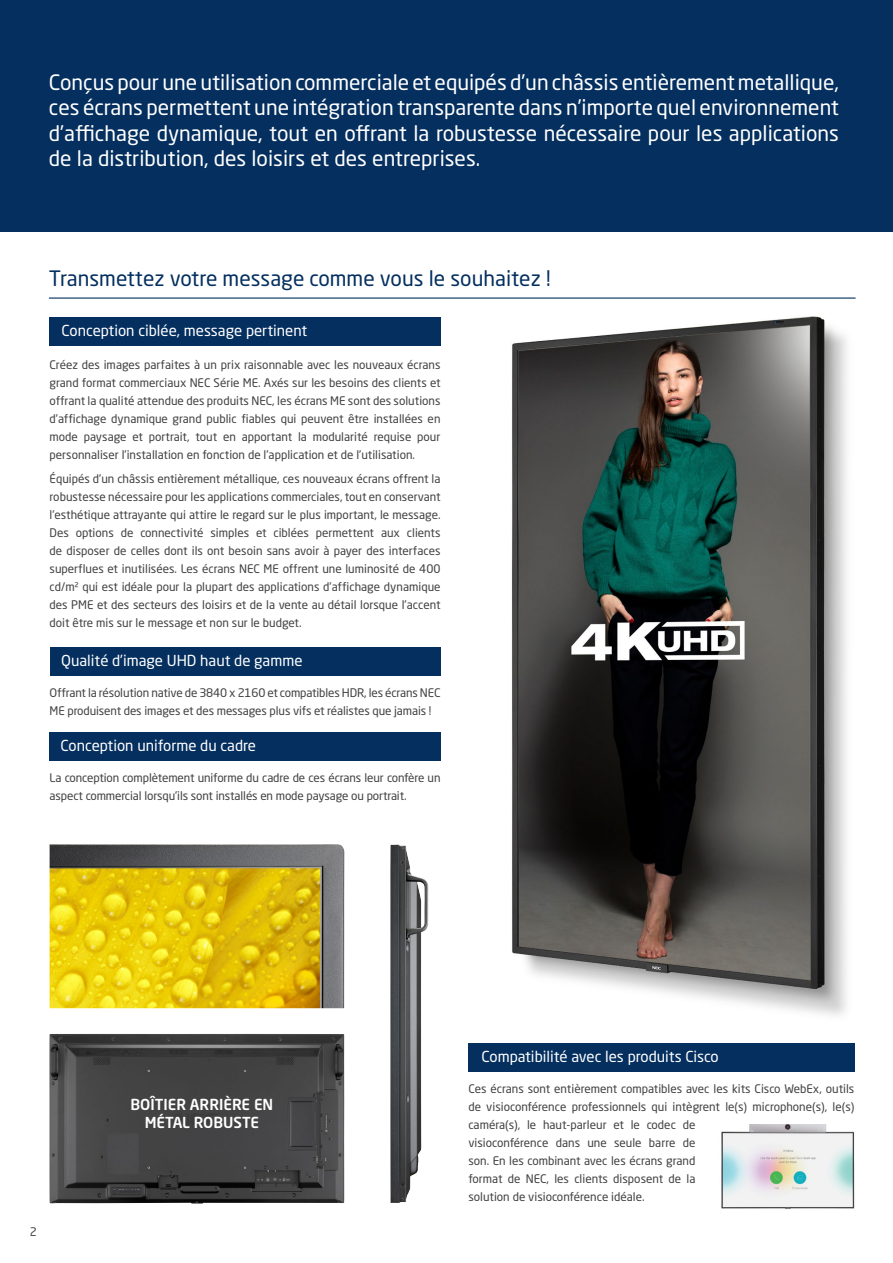
<style>
.page{position:relative;width:893px;height:1263px;background:#fff}
.page>*{position:absolute;margin:0;border:0;box-sizing:border-box;transform-origin:0 0}
.t1{font:21px/25.2px "Neo Sans Pro";color:#fff;text-align:justify}
.t2{font:21px "Neo Sans Pro";color:#042f5f}
.t3{font:15px "Neo Sans Pro";color:#fff}
.t4{font:500 15px/18px "Neo Sans Pro";color:#fff;text-align:center}
.t5{font:11.7px/18px "Neo Sans Pro";letter-spacing:-.005em;color:#414042}
</style>
<div class="page">
<img style="left:468px;top:316px;width:387px;height:756px">
<div style="left:0;top:0;width:893px;height:232px;background:#042f5f"></div>
<img style="left:721px;top:1124px;width:134px;height:85px">
<div style="left:49px;top:317px;width:392px;height:28px;background:#042f5f"></div>
<div style="left:50px;top:647px;width:391px;height:28px;background:#042f5f"></div>
<div style="left:49px;top:732px;width:392px;height:28px;background:#042f5f"></div>
<div style="left:468px;top:1043px;width:387px;height:28px;background:#042f5f"></div>
<hr style="left:49px;top:297px;width:806px;height:2px;background:#042f5f">
<img style="left:390px;top:844px;width:38px;height:359px">
<img style="left:50px;top:844px;width:294px;height:164px">
<img style="left:50px;top:1034px;width:294px;height:169px">
<p class="t1" style="left:49px;top:69px;width:792px">Conçus pour une utilisation commerciale et equipés d’un châssis entièrement metallique, ces écrans permettent une intégration transparente dans n’importe quel environnement d’affichage dynamique, tout en offrant la robustesse nécessaire pour les applications de la distribution, des loisirs et des entreprises.</p>
<h1 class="t2" style="left:49px;top:265px;width:503px">Transmettez votre message comme vous le souhaitez !</h1>
<p class="t3" style="left:61px;top:322px;width:247px">Conception ciblée, message pertinent</p>
<p class="t5" style="left:50px;top:356px;width:392px;text-align:justify">Créez des images parfaites à un prix raisonnable avec les nouveaux écrans grand format commerciaux NEC Série ME. Axés sur les besoins des clients et offrant la qualité attendue des produits NEC, les écrans ME sont des solutions d’affichage dynamique grand public fiables qui peuvent être installées en mode paysage et portrait, tout en apportant la modularité requise pour personnaliser l’installation en fonction de l’application et de l’utilisation.</p>
<p class="t5" style="left:50px;top:470px;width:392px;text-align:justify">Équipés d’un châssis entièrement métallique, ces nouveaux écrans offrent la robustesse nécessaire pour les applications commerciales, tout en conservant l’esthétique attrayante qui attire le regard sur le plus important, le message.<br>Des options de connectivité simples et ciblées permettent aux clients de disposer de celles dont ils ont besoin sans avoir à payer des interfaces superflues et inutilisées. Les écrans NEC ME offrent une luminosité de 400 cd/m² qui est idéale pour la plupart des applications d’affichage dynamique des PME et des secteurs des loisirs et de la vente au détail lorsque l’accent doit être mis sur le message et non sur le budget.</p>
<p class="t3" style="left:61px;top:652px;width:243px">Qualité d’image UHD haut de gamme</p>
<p class="t5" style="left:50px;top:684px;width:392px">Offrant la résolution native de 3840 x 2160 et compatibles HDR, les écrans NEC<br>ME produisent des images et des messages plus vifs et réalistes que jamais !</p>
<p class="t3" style="left:60px;top:736px;width:197px">Conception uniforme du cadre</p>
<p class="t5" style="left:50px;top:769px;width:392px">La conception complètement uniforme du cadre de ces écrans leur confère un aspect commercial lorsqu’ils sont installés en mode paysage ou portrait.</p>
<p class="t5" style="left:30px;top:1223px;width:9px">2</p>
<p class="t4" style="left:130px;top:1095px;width:144px">BOÎTIER ARRIÈRE EN<br>MÉTAL ROBUSTE</p>
<p class="t3" style="left:481px;top:1047px;width:239px">Compatibilité avec les produits Cisco</p>
<p class="t5" style="left:468px;top:1080px;width:388px">Ces écrans sont entièrement compatibles avec les kits Cisco WebEx, outils de visioconférence professionnels qui intègrent le(s) microphone(s), le(s) caméra(s), le haut-parleur et le codec de<br>visioconférence dans une seule barre de<br>son. En les combinant avec les écrans grand<br>format de NEC, les clients disposent de la<br>solution de visioconférence idéale.</p>
</div>
